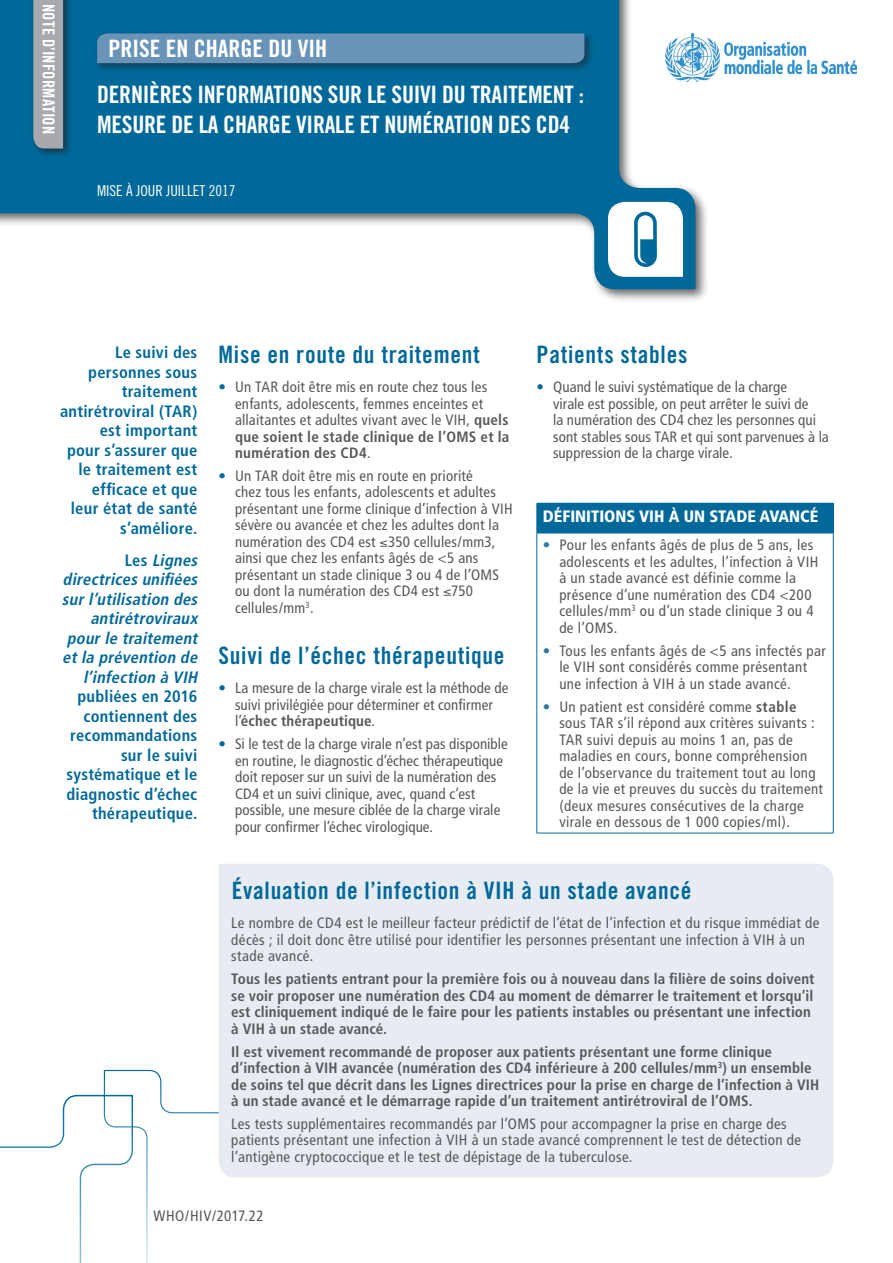
<style>
.page{position:relative;width:893px;height:1263px;background:#fff}
.page>*{position:absolute;margin:0;border:0;box-sizing:border-box;transform-origin:0 0}
.t1{font:24px/30px "Trade Gothic Bold Cond Twenty";letter-spacing:-.01em;color:#fff}
.Body_text{font:24px "Trade Gothic Bold Cond Twenty";letter-spacing:.03em;color:#006999}
.Body_bullet_level_1{font:24px "Trade Gothic Bold Cond Twenty";letter-spacing:.03em;color:#006999}
.Intro_text{font:italic 700 condensed 16.5px/19.5px "Frutiger";color:#006999;text-align:right}
.Intro_text-2{font:700 condensed 16.5px/19.5px "Frutiger";letter-spacing:.015em;color:#006999;text-align:right}
.Table_text{font:900 condensed 16.5px "Frutiger";color:#fff}
.t2{font:16.5px "Trade Gothic Bold Cond Twenty";letter-spacing:.01em;color:#fff}
.Body_bullet_level_1-2{font:condensed 15px/16.5px "Frutiger";letter-spacing:.015em;color:#57585a}
.Body_text-2{font:700 condensed 15px/16.5px "Frutiger";letter-spacing:.01em;color:#57585a}
.Body_text-3{font:condensed 15px/16.5px "Frutiger";letter-spacing:.025em;color:#57585a}
.t3{font:15px "Trade Gothic Cond Eighteen";color:#fff}
.s1{font-style:normal}
.s2{color:#006999}
.s3{font-weight:700}
.s4{color:#2d7ca7}
</style>
<div class="page">
<div style="left:0;top:0;width:709px;height:303px;background:#231f20;opacity:.7"></div>
<svg style="left:0;top:0;width:695px;height:289px;fill:#006999"></svg>
<div style="left:29px;top:0;width:44px;height:159px;background:#231f20;opacity:.7"></div>
<div style="left:33px;top:0;width:30px;height:148px;background:#a8a9ad"></div>
<div style="left:93px;top:29px;width:501px;height:44px;background:#231f20;opacity:.6"></div>
<div style="left:97px;top:33px;width:487px;height:30px;background:#6994b8"></div>
<svg style="left:608px;top:202px;width:75px;height:75px"></svg>
<svg style="left:0;top:1094px;width:103px;height:169px"></svg>
<svg style="left:103px;top:1069px;width:272px;height:194px"></svg>
<div style="left:537px;top:503px;width:296px;height:30px;background:#006999"></div>
<hr style="left:833px;top:503px;width:1px;height:30px;background:#006999">
<hr style="left:537px;top:533px;width:1px;height:300px;background:#006999">
<hr style="left:537px;top:533px;width:296px;height:1px;background:#006999">
<hr style="left:833px;top:533px;width:1px;height:300px;background:#006999">
<hr style="left:537px;top:833px;width:296px;height:1px;background:#006999">
<div style="left:219px;top:864px;width:614px;height:313px;background:#e7ecf3"></div>
<img style="left:665px;top:33px;width:191px;height:49px">
<p class="t2" style="left:59px;top:4px;width:132px;rotate:90deg">NOTE D’INFORMATION</p>
<p class="t1" style="left:109px;top:33px;width:220px">PRISE EN CHARGE DU VIH</p>
<p class="t1" style="left:97px;top:79px;width:488px">DERNIÈRES INFORMATIONS SUR LE SUIVI DU TRAITEMENT :<br>MESURE DE LA CHARGE VIRALE ET NUMÉRATION DES CD4</p>
<p class="t3" style="left:97px;top:182px;width:140px">MISE À JOUR JUILLET 2017</p>
<p class="Intro_text-2" style="left:60px;top:343px;width:139px">Le suivi des personnes sous traitement antirétroviral (TAR) est important<br>pour s’assurer que le traitement est efficace et que<br>leur état de santé s’améliore.</p>
<p class="Intro_text" style="left:62px;top:550px;width:141px"><span class="s1">L e s</span> Lignes directrices unifiées surl’utilisation des antirétroviraux pourle traitement etla prévention de l’infection à VIH <span class="s1">publiées en 2016 contiennent des recommandations sur le suivi systématique et le diagnostic d’échec thérapeutique.</span></p>
<p class="Body_text" style="left:219px;top:340px;width:263px">Mise en route du traitement</p>
<p class="Body_bullet_level_1-2" style="left:235px;top:379px;width:276px;text-indent:-16px"><span class="s2">•</span> Un TAR doit être mis en route chez tous les enfants, adolescents, femmes enceintes et allaitantes et adultes vivant avec le VIH, <span class="s3">quels que soient le stade clinique de l’OMS et la numération des CD4</span>.</p>
<p class="Body_bullet_level_1-2" style="left:235px;top:468px;width:279px;text-indent:-16px"><span class="s2">•</span> Un TAR doit être mis en route en priorité<br>chez tous les enfants, adolescents et adultes présentant une forme clinique d’infection à VIH sévère ou avancée et chez les adultes dont la numération des CD4 est ≤350 cellules/mm3, ainsi que chez les enfants âgés de &lt;5 ans présentant un stade clinique 3 ou 4 de l’OMS ou dont la numération des CD4 est ≤750 cellules/mm<sup>3</sup>.</p>
<p class="Body_text" style="left:219px;top:641px;width:287px">Suivi de l’échec thérapeutique</p>
<p class="Body_bullet_level_1-2" style="left:235px;top:680px;width:275px;text-indent:-16px"><span class="s2">•</span> La mesure de la charge virale est la méthode de suivi privilégiée pour déterminer et confirmer l’<span class="s3">échec thérapeutique</span>.</p>
<p class="Body_bullet_level_1-2" style="left:235px;top:736px;width:274px;text-indent:-16px"><span class="s2">•</span> Si le test de la charge virale n’est pas disponible en routine, le diagnostic d’échec thérapeutique doit reposer sur un suivi de la numération des CD4 et un suivi clinique, avec, quand c’est possible, une mesure ciblée de la charge virale pour confirmer l’échec virologique.</p>
<p class="Body_text" style="left:537px;top:340px;width:152px">Patients stables</p>
<p class="Body_bullet_level_1-2" style="left:553px;top:379px;width:277px;text-indent:-16px"><span class="s2">•</span> Quand le suivi systématique de la charge<br>virale est possible, on peut arrêter le suivi de<br>la numération des CD4 chez les personnes qui sont stables sous TAR et qui sont parvenues à la suppression de la charge virale.</p>
<p class="Table_text" style="left:543px;top:506px;width:277px">DÉFINITIONS VIH À UN STADE AVANCÉ</p>
<p class="Body_bullet_level_1-2" style="left:559px;top:537px;width:261px;text-indent:-16px"><span class="s4">•</span> Pour les enfants âgés de plus de 5 ans, les adolescents et les adultes, l’infection à VIH à un stade avancé est définie comme la présence d’une numération des CD4 &lt;200 cellules/mm<sup>3</sup> ou d’un stade clinique 3 ou 4 de l’OMS.</p>
<p class="Body_bullet_level_1-2" style="left:559px;top:642px;width:268px;text-indent:-16px"><span class="s4">•</span> Tous les enfants âgés de &lt;5 ans infectés par le VIH sont considérés comme présentant une infection à VIH à un stade avancé.</p>
<p class="Body_bullet_level_1-2" style="left:559px;top:698px;width:265px;text-indent:-16px"><span class="s4">•</span> Un patient est considéré comme <span class="s3">stable </span>sous TAR s’il répond aux critères suivants :<br>TAR suivi depuis au moins 1 an, pas de maladies en cours, bonne compréhension de l’observance du traitement tout au long de la vie et preuves du succès du traitement (deux mesures consécutives de la charge virale en dessous de 1 000 copies/ml).</p>
<p class="Body_bullet_level_1" style="left:232px;top:876px;width:461px">Évaluation de l’infection à VIH à un stade avancé</p>
<p class="Body_text-3" style="left:231px;top:915px;width:590px">Le nombre de CD4 est le meilleur facteur prédictif de l’état de l’infection et du risque immédiat de décès ; il doit donc être utilisé pour identifier les personnes présentant une infection à VIH à un stade avancé.</p>
<p class="Body_text-2" style="left:231px;top:971px;width:585px">Tous les patients entrant pour la première fois ou à nouveau dans la filière de soins doivent se voir proposer une numération des CD4 au moment de démarrer le traitement et lorsqu’il est cliniquement indiqué de le faire pour les patients instables ou présentant une infection à VIH à un stade avancé.</p>
<p class="Body_text-2" style="left:231px;top:1043px;width:589px">Il est vivement recommandé de proposer aux patients présentant une forme clinique d’infection à VIH avancée (numération des CD4 inférieure à 200 cellules/mm<sup>3</sup>) un ensemble de soins tel que décrit dans les Lignes directrices pour la prise en charge de l’infection à VIH à un stade avancé et le démarrage rapide d’un traitement antirétroviral de l’OMS.</p>
<p class="Body_text-3" style="left:231px;top:1115px;width:571px">Les tests supplémentaires recommandés par l’OMS pour accompagner la prise en charge des patients présentant une infection à VIH à un stade avancé comprennent le test de détection de l’antigène cryptococcique et le test de dépistage de la tuberculose.</p>
<p class="Body_bullet_level_1-2" style="left:154px;top:1207px;width:111px">WHO/HIV/2017.22</p>
</div>
